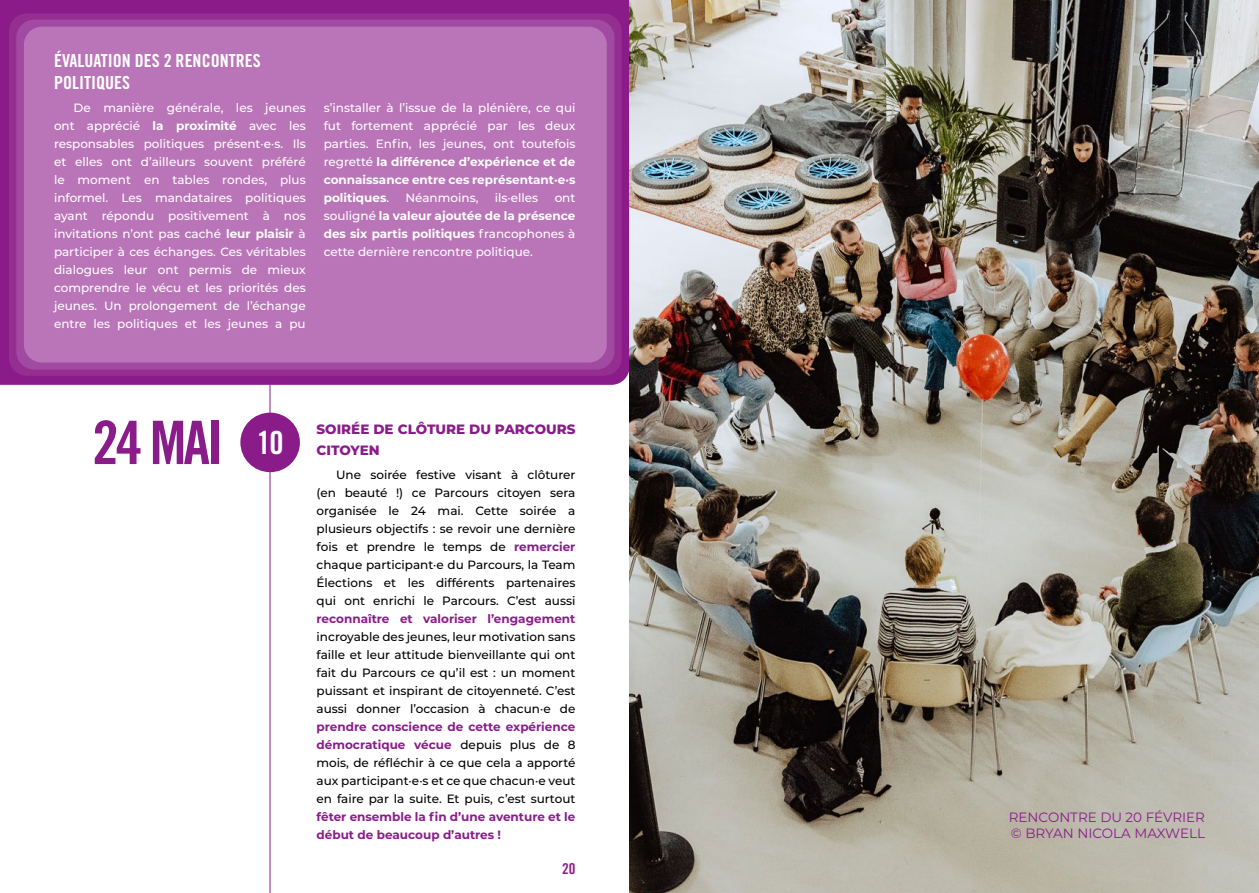
<style>
.page{position:relative;width:1259px;height:893px;background:#fff}
.page>*{position:absolute;margin:0;border:0;box-sizing:border-box;transform-origin:0 0}
.t1{font:60px "Trade Gothic LT Std Bd Cn 20";color:#8a1c8a}
.t2{font:18px/21.6px "Trade Gothic LT Std Bd Cn 20";color:#fff}
.t3{font:15px "Trade Gothic LT Std Bd Cn 20";color:#8a1c8a}
.t4{font:13.5px/16.2px "Montserrat";color:#8a1c8a}
.t5{font:800 13.5px/21px "Montserrat";color:#8a1c8a}
.t6{font:500 12px/18px "Montserrat";color:#fff;text-align:justify}
.t7{font:500 12px/18px "Montserrat";color:#000;text-align:justify}
.t8{font:700 12px/18px "Montserrat";color:#8a1c8a}
.s1{font-weight:700}
.s2{font-weight:700;color:#8a1c8a}
</style>
<div class="page">
<hr style="left:270px;top:327px;width:1px;height:566px;background:#8a1c8a">
<div style="left:240px;top:413px;width:60px;height:59px;background:#8a1c8a;border-radius:50%"></div>
<div style="left:0;top:0;width:629px;height:385px;background:#8a1b89"></div>
<div style="left:9px;top:13px;width:613px;height:363px;background:#942e91;border-radius:18px"></div>
<div style="left:16px;top:20px;width:598px;height:350px;background:#a14aa1;border-radius:18px"></div>
<div style="left:24px;top:27px;width:583px;height:335px;background:#ba75b8;border-radius:18px"></div>
<img style="left:629px;top:0;width:630px;height:893px">
<h2 class="t2" style="left:54px;top:50px;width:208px">ÉVALUATION DES 2 RENCONTRES<br>POLITIQUES</h2>
<p class="t6" style="left:54px;top:98px;width:253px;text-indent:20px">De manière générale, les jeunes ont apprécié <span class="s1">la proximité</span> avec les responsables politiques présent·e·s. Ils et elles ont d’ailleurs souvent préféré le moment en tables rondes, plus informel. Les mandataires politiques ayant répondu positivement à nos invitations n’ont pas caché <span class="s1">leur plaisir</span> à participer à ces échanges. Ces véritables dialogues leur ont permis de mieux comprendre le vécu et les priorités des jeunes. Un prolongement de l’échange entre les politiques et les jeunes a pu</p>
<p class="t6" style="left:324px;top:98px;width:253px">s’installer à l’issue de la plénière, ce qui fut fortement apprécié par les deux parties. Enfin, les jeunes, ont toutefois regretté <span class="s1">la différence d’expérience et de connaissance entre ces représentant·e·s politiques</span>.</p>
<p class="t6" style="left:405px;top:188px;width:74px">Néanmoins,</p>
<p class="t6" style="left:495px;top:188px;width:45px">ils·elles</p>
<p class="t6" style="left:324px;top:188px;width:253px;text-indent:231px">ont souligné <span class="s1">la valeur ajoutée de la présence des six partis politiques</span> francophones à cette dernière rencontre politique.</p>
<h1 class="t1" style="left:92px;top:406px;width:193px">24 MAI <sup>10</sup></h1>
<p class="t5" style="left:316px;top:418px;width:260px">SOIRÉE DE CLÔTURE DU PARCOURS<br>CITOYEN</p>
<p class="t7" style="left:316px;top:465px;width:260px;text-indent:20px">Une soirée festive visant à clôturer (en beauté !) ce Parcours citoyen sera organisée le 24 mai. Cette soirée a plusieurs objectifs : se revoir une dernière fois et prendre le temps de <span class="s2">remercier </span>chaque participant·e du Parcours, la Team Élections et les différents partenaires qui ont enrichi le Parcours. C’est aussi</p>
<p class="t8" style="left:316px;top:609px;width:260px">reconnaître et valoriser l’engagement</p>
<p class="t7" style="left:316px;top:627px;width:260px">incroyable des jeunes, leur motivation sans faille et leur attitude bienveillante qui ont fait du Parcours ce qu’il est : un moment puissant et inspirant de citoyenneté. C’est aussi donner l’occasion à chacun·e de</p>
<p class="t7" style="left:316px;top:717px;width:260px"><span class="s2">prendre conscience de cette expérience démocratique vécue</span> depuis plus de 8 mois, de réfléchir à ce que cela a apporté aux participant·e·s et ce que chacun·e veut en faire par la suite. Et puis, c’est surtout</p>
<p class="t8" style="left:316px;top:807px;width:260px">fêter ensemble la fin d’une aventure et le début de beaucoup d’autres !</p>
<p class="t3" style="left:562px;top:859px;width:15px">20</p>
<p class="t4" style="left:1008px;top:809px;width:198px">RENCONTRE DU 20 FÉVRIER © BRYAN NICOLA MAXWELL</p>
</div>
